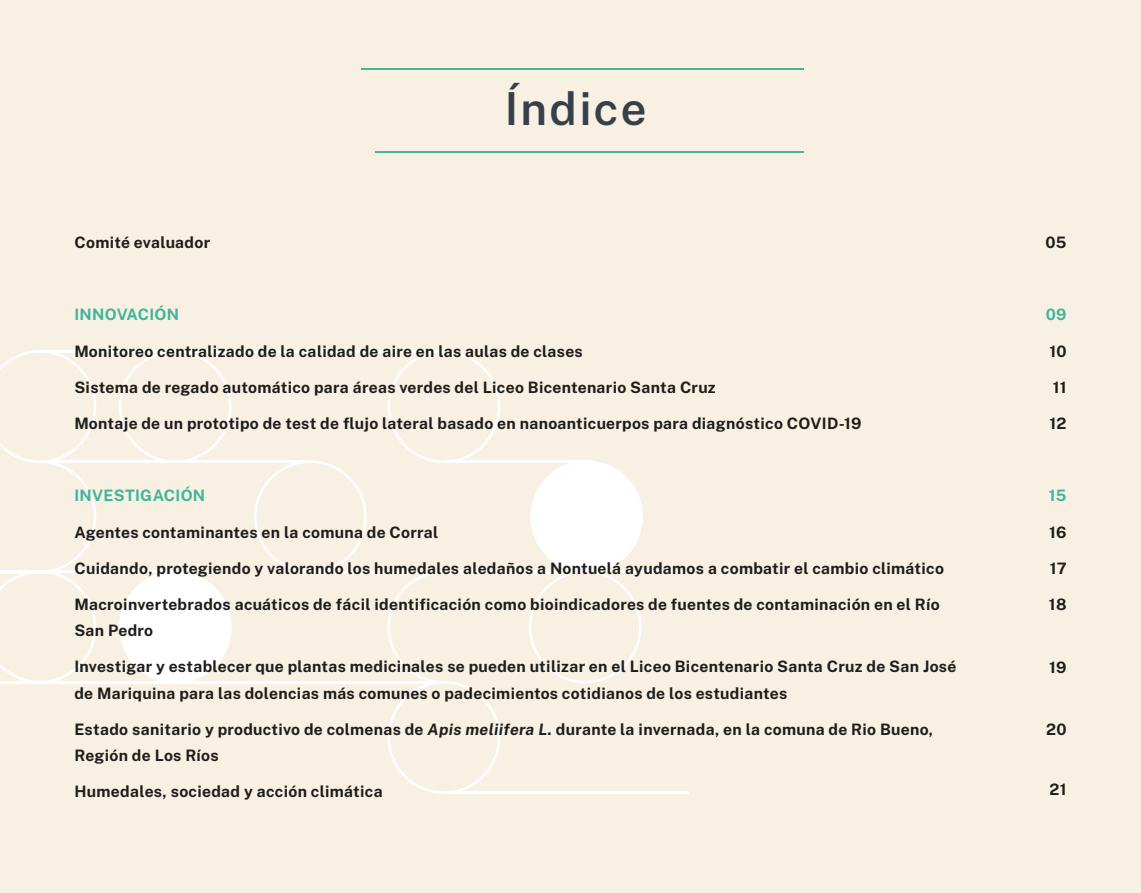
<style>
.page{position:relative;width:1141px;height:893px;background:#f8f0e3}
.page>*{position:absolute;margin:0;border:0;box-sizing:border-box;transform-origin:0 0}
.Titulo{font:600 45.5px "Public Sans";letter-spacing:.05em;color:#36404a}
.Titulo-2{font:700 15.75px/26.2px "Public Sans";letter-spacing:.02em;color:#1d1d1b}
.Titulo-3{font:700 15.75px "Public Sans";letter-spacing:.02em;color:#40b59a}
.s1{font-style:italic}
</style>
<div class="page">
<hr style="left:50px;top:460px;width:260px;height:3px;background:#fff">
<hr style="left:444px;top:791px;width:245px;height:3px;background:#fff">
<svg style="left:254px;top:460px;width:113px;height:113px"></svg>
<svg style="left:119px;top:353px;width:112px;height:107px"></svg>
<hr style="left:40px;top:350px;width:404px;height:3px;background:#fff">
<hr style="left:310px;top:571px;width:269px;height:2px;background:#fff">
<svg style="left:119px;top:571px;width:113px;height:112px"></svg>
<svg style="left:0;top:350px;width:96px;height:331px"></svg>
<svg style="left:529px;top:461px;width:114px;height:222px"></svg>
<svg style="left:388px;top:573px;width:112px;height:221px"></svg>
<hr style="left:444px;top:571px;width:245px;height:2px;background:#fff">
<hr style="left:444px;top:460px;width:148px;height:3px;background:#fff">
<hr style="left:175px;top:681px;width:269px;height:2px;background:#fff">
<hr style="left:0;top:681px;width:172px;height:2px;background:#fff">
<hr style="left:0;top:571px;width:175px;height:2px;background:#fff">
<svg style="left:388px;top:350px;width:112px;height:113px"></svg>
<hr style="left:362px;top:68px;width:442px;height:2px;background:#40b59a">
<hr style="left:375px;top:151px;width:429px;height:1px;background:#40b59a">
<p class="Titulo-2" style="left:74px;top:228px;width:137px">Comité evaluador</p>
<p class="Titulo" style="left:505px;top:76px;width:143px">Índice</p>
<p class="Titulo-3" style="left:74px;top:303px;width:106px">INNOVACIÓN</p>
<p class="Titulo-2" style="left:74px;top:337px;width:510px">Monitoreo centralizado de la calidad de aire en las aulas de clases</p>
<p class="Titulo-2" style="left:74px;top:373px;width:643px">Sistema de regado automático para áreas verdes del Liceo Bicentenario Santa Cruz</p>
<p class="Titulo-2" style="left:74px;top:409px;width:789px">Montaje de un prototipo de test de flujo lateral basado en nanoanticuerpos para diagnóstico COVID-19</p>
<p class="Titulo-3" style="left:74px;top:484px;width:132px">INVESTIGACIÓN</p>
<p class="Titulo-2" style="left:74px;top:518px;width:365px">Agentes contaminantes en la comuna de Corral</p>
<p class="Titulo-2" style="left:74px;top:554px;width:871px">Cuidando, protegiendo y valorando los humedales aledaños a Nontuelá ayudamos a combatir el cambio climático</p>
<p class="Titulo-2" style="left:74px;top:590px;width:867px">Macroinvertebrados acuáticos de fácil identificación como bioindicadores de fuentes de contaminación en el Río<br>San Pedro</p>
<p class="Titulo-2" style="left:74px;top:652px;width:883px">Investigar y establecer que plantas medicinales se pueden utilizar en el Liceo Bicentenario Santa Cruz de San José de Mariquina para las dolencias más comunes o padecimientos cotidianos de los estudiantes</p>
<p class="Titulo-2" style="left:74px;top:715px;width:860px">Estado sanitario y productivo de colmenas de <span class="s1">Apis meliifera L.</span> durante la invernada, en la comuna de Rio Bueno,<br>Región de Los Ríos</p>
<p class="Titulo-2" style="left:74px;top:777px;width:310px">Humedales, sociedad y acción climática</p>
<p class="Titulo-2" style="left:1045px;top:228px;width:23px">05</p>
<p class="Titulo-3" style="left:1046px;top:303px;width:22px">09</p>
<p class="Titulo-2" style="left:1049px;top:337px;width:19px">10</p>
<p class="Titulo-2" style="left:1053px;top:373px;width:15px">11</p>
<p class="Titulo-2" style="left:1049px;top:409px;width:19px">12</p>
<p class="Titulo-3" style="left:1049px;top:484px;width:19px">15</p>
<p class="Titulo-2" style="left:1049px;top:518px;width:19px">16</p>
<p class="Titulo-2" style="left:1050px;top:554px;width:18px">17</p>
<p class="Titulo-2" style="left:1049px;top:590px;width:19px">18</p>
<p class="Titulo-2" style="left:1049px;top:654px;width:19px">19</p>
<p class="Titulo-2" style="left:1046px;top:715px;width:22px">20</p>
<p class="Titulo-2" style="left:1049px;top:776px;width:19px">21</p>
</div>
